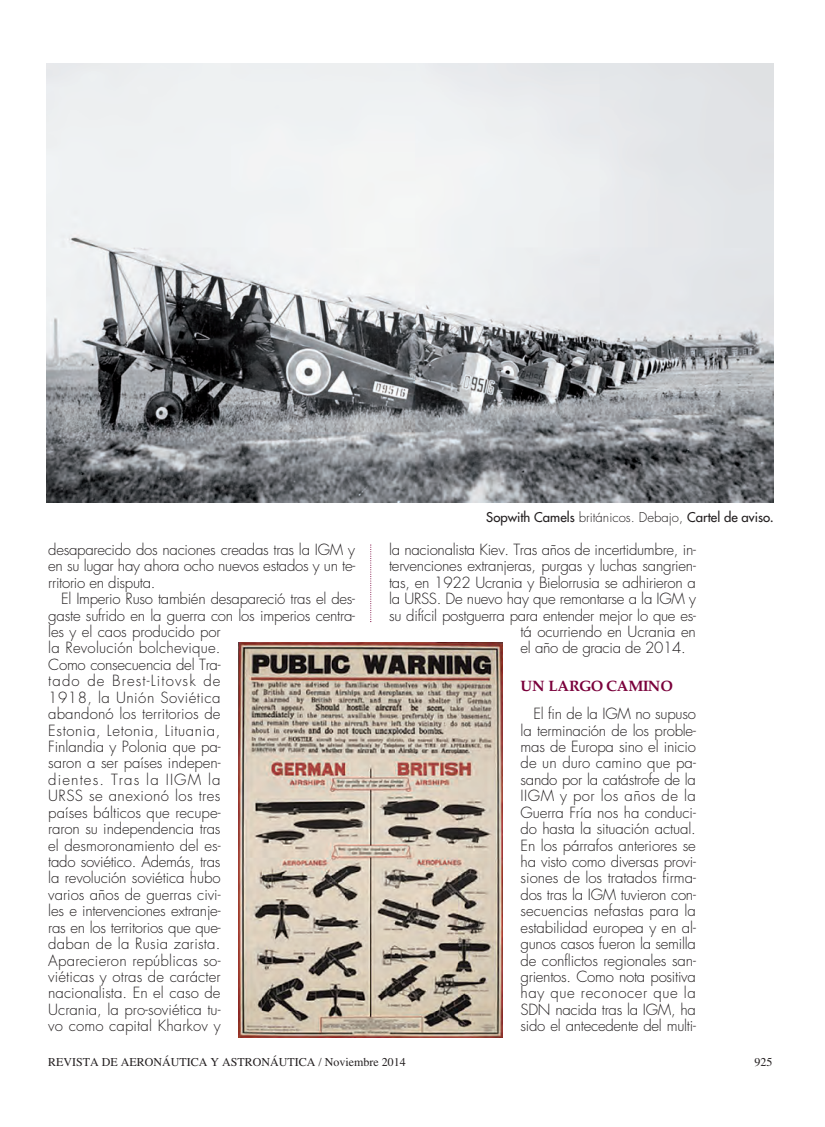
<style>
.page{position:relative;width:825px;height:1127px;background:#fff}
.page>*{position:absolute;margin:0;border:0;box-sizing:border-box;transform-origin:0 0}
.t1{font:300 15px/16.4px "Futura";letter-spacing:-.015em;color:#231f20}
.t2{font:300 15px "Futura";letter-spacing:.015em;color:#231f20}
.t3{font:300 15px "Futura";letter-spacing:.005em;color:#231f20}
.t4{font:300 15px "Futura";letter-spacing:.01em;color:#231f20}
.t5{font:300 15px "Futura";letter-spacing:.075em;color:#231f20}
.t6{font:300 15px "Futura";letter-spacing:.04em;color:#231f20}
.t7{font:300 15px "Futura";letter-spacing:.035em;color:#231f20}
.t8{font:300 15px "Futura";letter-spacing:.03em;color:#231f20}
.t9{font:13.2px "Futura";color:#231f20}
.t10{font:12px "Times";color:#231f20}
.s1{font-weight:300}
.s2{font-weight:500;font-style:italic}
.s3{font-family:"Palatino";font-weight:700;color:#7a003b}
</style>
<div class="page">
<svg style="left:370px;top:544px;width:1px;height:78px"></svg>
<img style="left:47px;top:64px;width:727px;height:438px">
<img style="left:239px;top:643px;width:263px;height:394px">
<p class="t9" style="left:486px;top:510px;width:289px">Sopwith Camels <span class="s1">británicos. Debajo,</span> Cartel de aviso<span class="s2">.</span></p>
<p class="t1" style="left:389px;top:542px;width:308px">la nacionalista Kiev. Tras años de incertidumbre, in-</p>
<p class="t1" style="left:389px;top:559px;width:308px">tervenciones extranjeras, purgas y luchas sangrien-</p>
<p class="t1" style="left:389px;top:575px;width:308px">tas, en 1922 Ucrania y Bielorrusia se adhirieron a</p>
<p class="t1" style="left:389px;top:592px;width:308px">la URSS. De nuevo hay que remontarse a la IGM y</p>
<p class="t1" style="left:389px;top:608px;width:308px">su difícil postguerra para entender mejor lo que es-</p>
<p class="t1" style="left:521px;top:625px;width:177px">tá ocurriendo en Ucrania en</p>
<p class="t1" style="left:521px;top:641px;width:167px">el año de gracia de 2014.</p>
<p class="t1" style="left:533px;top:672px;width:164px;line-height:28.3px;text-indent:-13px"><span class="s3">UN LARGO CAMINO<br></span>El fin de la IGM no supuso</p>
<p class="t1" style="left:521px;top:723px;width:177px;text-align:justify">la terminación de los proble&shy;mas de Europa sino el inicio de un duro camino que pa&shy;sando por la catástrofe de la IIGM y por los años de la Guerra Fría nos ha conduci&shy;do hasta la situación actual.<br>En los párrafos anteriores se ha visto como diversas provi&shy;siones de los tratados firma&shy;dos tras la IGM tuvieron con&shy;secuencias nefastas para la estabilidad europea y en al&shy;gunos casos fueron la semilla de conflictos regionales san&shy;grientos. Como nota positiva hay que reconocer que la SDN nacida tras la IGM, ha sido el antecedente del multi-</p>
<p class="t10" style="left:48px;top:1058px;width:359px">REVISTA DE AERONÁUTICA Y ASTRONÁUTICA / Noviembre 2014</p>
<p class="t10" style="left:754px;top:1058px;width:19px">925</p>
<p class="t1" style="left:48px;top:542px;width:308px">desaparecido dos naciones creadas tras la IGM y</p>
<p class="t1" style="left:48px;top:559px;width:309px">en su lugar hay ahora ocho nuevos estados y un te-</p>
<p class="t1" style="left:48px;top:575px;width:109px">rritorio en disputa.</p>
<p class="t1" style="left:61px;top:592px;width:296px">El Imperio Ruso también desapareció tras el des-</p>
<p class="t1" style="left:48px;top:608px;width:308px">gaste sufrido en la guerra con los imperios centra-</p>
<p class="t1" style="left:48px;top:625px;width:174px">les y el caos producido por</p>
<p class="t2" style="left:48px;top:641px;width:174px">la Revolución bolchevique.</p>
<p class="t1" style="left:48px;top:657px;width:174px">Como consecuencia del Tra-</p>
<p class="t5" style="left:48px;top:674px;width:174px">tado de Brest-Litovsk de</p>
<p class="t7" style="left:48px;top:690px;width:174px">1918, la Unión Soviética</p>
<p class="t4" style="left:48px;top:707px;width:174px">abandonó los territorios de</p>
<p class="t6" style="left:48px;top:723px;width:174px">Estonia, Letonia, Lituania,</p>
<p class="t1" style="left:48px;top:740px;width:174px">Finlandia y Polonia que pa-</p>
<p class="t1" style="left:48px;top:756px;width:174px">saron a ser países indepen-</p>
<p class="t5" style="left:48px;top:772px;width:174px">dientes. Tras la IIGM la</p>
<p class="t8" style="left:48px;top:789px;width:174px">URSS se anexionó los tres</p>
<p class="t3" style="left:48px;top:805px;width:174px">países bálticos que recupe-</p>
<p class="t1" style="left:48px;top:822px;width:174px">raron su independencia tras</p>
<p class="t1" style="left:48px;top:838px;width:174px">el desmoronamiento del es-</p>
<p class="t1" style="left:48px;top:855px;width:174px">tado soviético. Además, tras</p>
<p class="t1" style="left:48px;top:871px;width:174px">la revolución soviética hubo</p>
<p class="t1" style="left:48px;top:887px;width:174px">varios años de guerras civi-</p>
<p class="t1" style="left:48px;top:904px;width:174px">les e intervenciones extranje-</p>
<p class="t1" style="left:48px;top:920px;width:174px">ras en los territorios que que-</p>
<p class="t2" style="left:48px;top:937px;width:174px">daban de la Rusia zarista.</p>
<p class="t2" style="left:48px;top:953px;width:174px">Aparecieron repúblicas so-</p>
<p class="t3" style="left:48px;top:969px;width:174px">viéticas y otras de carácter</p>
<p class="t1" style="left:48px;top:986px;width:174px">nacionalista. En el caso de</p>
<p class="t1" style="left:48px;top:1002px;width:174px">Ucrania, la pro-soviética tu-</p>
<p class="t4" style="left:48px;top:1019px;width:174px">vo como capital Kharkov y</p>
</div>
